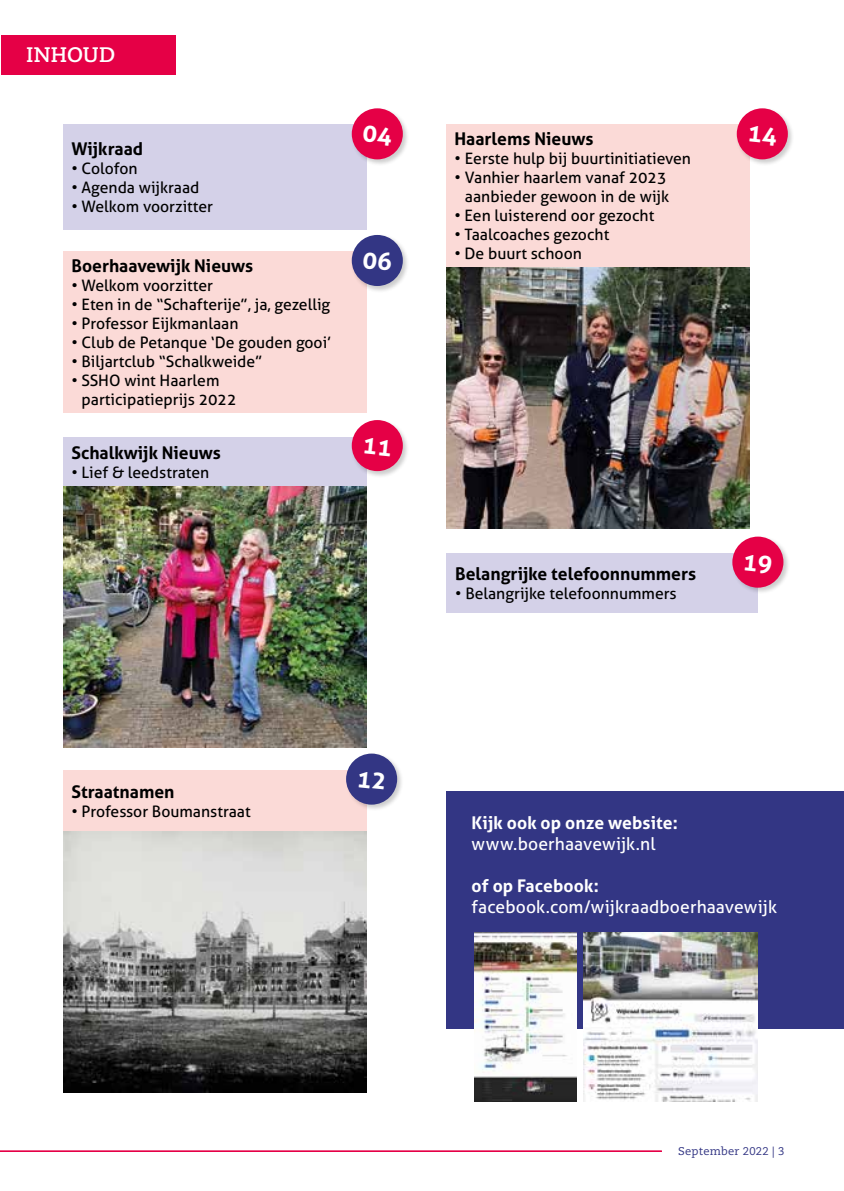
<style>
.page{position:relative;width:844px;height:1191px;background:#fff}
.page>*{position:absolute;margin:0;border:0;box-sizing:border-box;transform-origin:0 0}
.t1{font:700 21px "Caecilia LT Std";letter-spacing:.01em;color:#fff}
.t2{font:700 17.5px "Aller";color:#000}
.t3{font:17.5px "Aller";letter-spacing:.005em;color:#fff}
.t4{font:700 17.5px "Aller";letter-spacing:.005em;color:#fff}
.t5{font:15.75px/18.9px "Aller";color:#000}
.t6{font:11.2px "Caecilia LT Std";letter-spacing:.02em;color:#333684}
</style>
<div class="page">
<div style="left:1px;top:35px;width:174px;height:39px;background:#e50046"></div>
<hr style="left:0;top:1150px;width:661px;height:2px;background:#e50046">
<div style="left:63px;top:124px;width:303px;height:105px;background:#d4d1e8"></div>
<div style="left:63px;top:770px;width:303px;height:60px;background:#fbdad7"></div>
<div style="left:446px;top:553px;width:311px;height:60px;background:#d4d1e8"></div>
<div style="left:63px;top:437px;width:303px;height:49px;background:#d4d1e8"></div>
<div style="left:63px;top:251px;width:303px;height:162px;background:#fbdad7"></div>
<div style="left:446px;top:124px;width:303px;height:143px;background:#fbdad7"></div>
<div style="left:351px;top:107px;width:59px;height:60px;background:#000;opacity:.2"></div>
<div style="left:351px;top:108px;width:52px;height:51px;background:#e50046;border-radius:50%"></div>
<div style="left:345px;top:752px;width:59px;height:60px;background:#000;opacity:.2"></div>
<div style="left:346px;top:753px;width:51px;height:51px;background:#333684;border-radius:50%"></div>
<div style="left:731px;top:536px;width:59px;height:59px;background:#000;opacity:.2"></div>
<div style="left:732px;top:536px;width:51px;height:51px;background:#e50046;border-radius:50%"></div>
<div style="left:351px;top:419px;width:59px;height:59px;background:#000;opacity:.2"></div>
<div style="left:351px;top:420px;width:52px;height:51px;background:#e50046;border-radius:50%"></div>
<div style="left:735px;top:107px;width:59px;height:60px;background:#000;opacity:.2"></div>
<div style="left:736px;top:108px;width:51px;height:51px;background:#e50046;border-radius:50%"></div>
<div style="left:351px;top:234px;width:59px;height:59px;background:#000;opacity:.2"></div>
<div style="left:351px;top:235px;width:52px;height:51px;background:#333684;border-radius:50%"></div>
<div style="left:446px;top:791px;width:397px;height:237px;background:#333684"></div>
<img style="left:474px;top:933px;width:102px;height:168px">
<img style="left:583px;top:933px;width:174px;height:168px">
<img style="left:63px;top:486px;width:303px;height:261px">
<img style="left:63px;top:831px;width:303px;height:261px">
<img style="left:446px;top:267px;width:303px;height:261px">
<h1 class="t1" style="left:26px;top:42px;width:91px">INHOUD</h1>
<p class="t2" style="left:71px;top:138px;width:73px">Wijkraad</p>
<p class="t5" style="left:71px;top:159px;width:68px">• Colofon</p>
<p class="t5" style="left:71px;top:178px;width:129px">• Agenda wijkraad</p>
<p class="t5" style="left:71px;top:197px;width:143px">• Welkom voorzitter</p>
<p class="t2" style="left:71px;top:255px;width:183px">Boerhaavewijk Nieuws</p>
<p class="t5" style="left:71px;top:276px;width:143px">• Welkom voorzitter</p>
<p class="t5" style="left:71px;top:295px;width:260px">• Eten in de “Schafterije”, ja, gezellig</p>
<p class="t5" style="left:71px;top:314px;width:168px">• Professor Eijkmanlaan</p>
<p class="t5" style="left:71px;top:333px;width:261px">• Club de Petanque ‘De gouden gooi’</p>
<p class="t5" style="left:71px;top:352px;width:192px">• Biljartclub “Schalkweide”</p>
<p class="t5" style="left:81px;top:371px;width:156px;text-indent:-10px">• SSHO wint Haarlem participatieprijs 2022</p>
<p class="t2" style="left:71px;top:442px;width:151px">Schalkwijk Nieuws</p>
<p class="t5" style="left:71px;top:462px;width:139px">• Lief &amp; leedstraten</p>
<p class="t2" style="left:71px;top:780px;width:105px">Straatnamen</p>
<p class="t5" style="left:71px;top:801px;width:181px">• Professor Boumanstraat</p>
<p class="t2" style="left:454px;top:128px;width:140px">Haarlems Nieuws</p>
<p class="t5" style="left:454px;top:149px;width:238px">• Eerste hulp bij buurtinitiatieven</p>
<p class="t5" style="left:454px;top:168px;width:216px;text-align:right">• Vanhier haarlem vanaf 2023 aanbieder gewoon in de wijk</p>
<p class="t5" style="left:454px;top:206px;width:201px">• Een luisterend oor gezocht</p>
<p class="t5" style="left:454px;top:225px;width:156px">• Taalcoaches gezocht</p>
<p class="t5" style="left:454px;top:244px;width:129px">• De buurt schoon</p>
<p class="t2" style="left:455px;top:563px;width:242px">Belangrijke telefoonnummers</p>
<p class="t5" style="left:455px;top:584px;width:223px">• Belangrijke telefoonnummers</p>
<p class="t4" style="left:471px;top:812px;width:208px">Kijk ook op onze website:</p>
<p class="t3" style="left:471px;top:833px;width:185px">www.boerhaavewijk.nl</p>
<p class="t4" style="left:471px;top:875px;width:129px">of op Facebook:</p>
<p class="t3" style="left:471px;top:896px;width:307px">facebook.com/wijkraadboerhaavewijk</p>
<p class="t6" style="left:678px;top:1144px;width:108px">September 2022 | 3</p>
</div>
